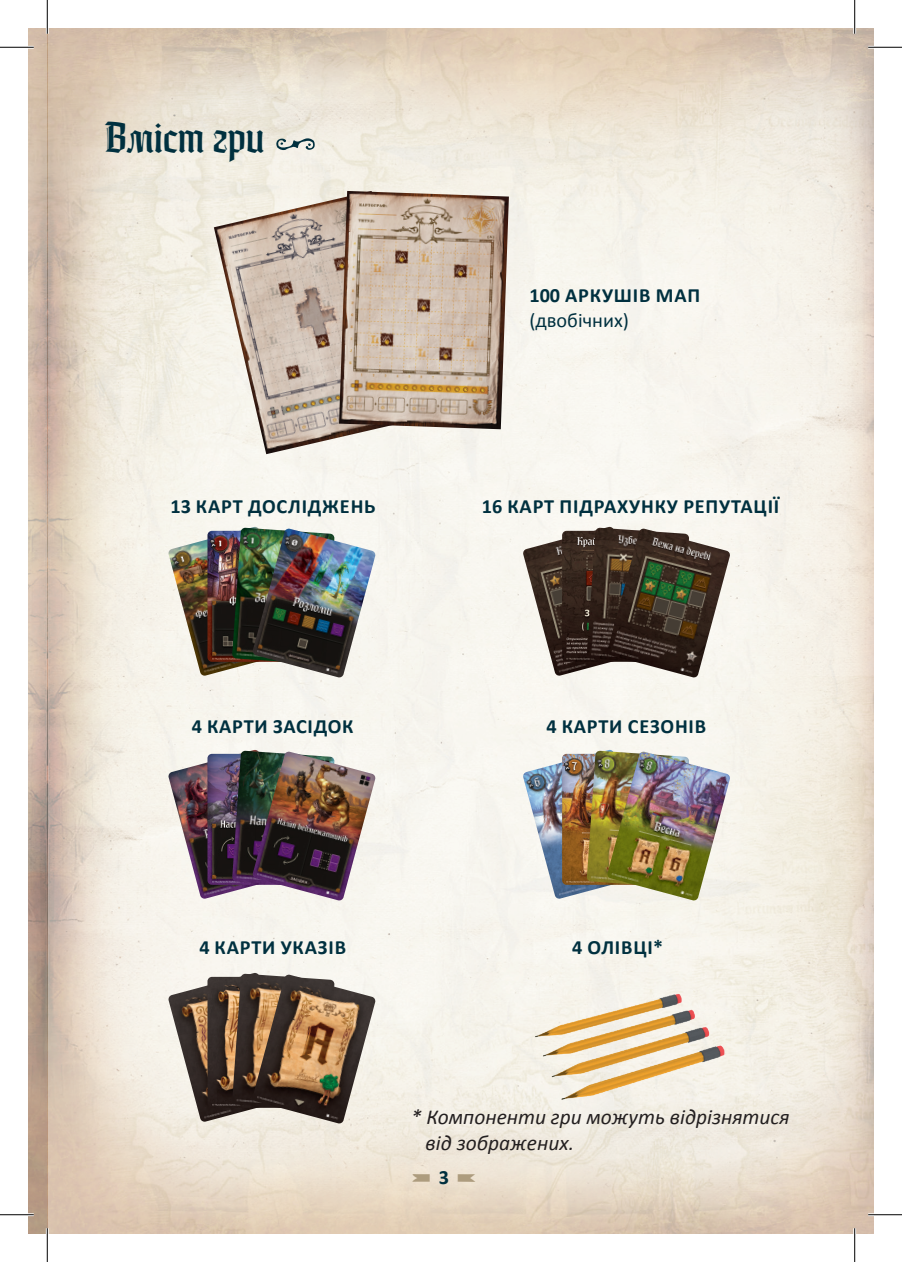
<style>
.page{position:relative;width:902px;height:1262px;background:#fff}
.page>*{position:absolute;margin:0;border:0;box-sizing:border-box;transform-origin:0 0}
.t1{font:40.5px "Moyenage 23";color:#00303f}
.t2{font:italic 21.38px/25.7px "Calibri";color:#231f20}
.t3{font:700 20.25px/24.8px "Calibri";letter-spacing:.04em;color:#00303f}
.t4{font:20.25px "Sheldon Pictures";color:#ad9c7e}
.s1{font-weight:400}
.s2{font-family:"Calibri";font-weight:700;color:#00303f}
</style>
<div class="page">
<img style="left:28px;top:28px;width:845px;height:1206px">
<img style="left:168px;top:750px;width:123px;height:149px">
<img style="left:207px;top:754px;width:25px;height:131px">
<img style="left:232px;top:751px;width:20px;height:136px">
<img style="left:252px;top:751px;width:124px;height:150px">
<img style="left:168px;top:527px;width:123px;height:149px">
<img style="left:207px;top:531px;width:25px;height:131px">
<img style="left:232px;top:528px;width:102px;height:136px">
<img style="left:252px;top:529px;width:124px;height:149px">
<img style="left:522px;top:750px;width:124px;height:149px">
<img style="left:562px;top:754px;width:24px;height:131px">
<img style="left:586px;top:751px;width:20px;height:136px">
<img style="left:606px;top:751px;width:124px;height:150px">
<img style="left:522px;top:527px;width:124px;height:149px">
<img style="left:562px;top:531px;width:24px;height:131px">
<img style="left:586px;top:528px;width:103px;height:136px">
<img style="left:606px;top:529px;width:124px;height:149px">
<img style="left:168px;top:973px;width:123px;height:149px">
<img style="left:207px;top:977px;width:25px;height:131px">
<img style="left:232px;top:974px;width:20px;height:136px">
<img style="left:252px;top:974px;width:124px;height:150px">
<img style="left:214px;top:191px;width:210px;height:263px">
<img style="left:339px;top:191px;width:170px;height:238px">
<img style="left:530px;top:982px;width:201px;height:127px">
<hr style="left:0;top:46px;width:34px;height:3px;background:#fff">
<hr style="left:868px;top:46px;width:33px;height:3px;background:#fff">
<hr style="left:0;top:1213px;width:34px;height:3px;background:#fff">
<hr style="left:868px;top:1213px;width:33px;height:3px;background:#fff">
<hr style="left:46px;top:0;width:3px;height:34px;background:#fff">
<hr style="left:46px;top:1228px;width:3px;height:34px;background:#fff">
<hr style="left:853px;top:0;width:2px;height:34px;background:#fff">
<hr style="left:853px;top:1228px;width:2px;height:34px;background:#fff">
<hr style="left:0;top:47px;width:34px;height:1px;background:#000">
<hr style="left:868px;top:47px;width:33px;height:1px;background:#000">
<hr style="left:0;top:1214px;width:34px;height:1px;background:#000">
<hr style="left:868px;top:1214px;width:33px;height:1px;background:#000">
<hr style="left:47px;top:0;width:1px;height:34px;background:#000">
<hr style="left:47px;top:1228px;width:1px;height:34px;background:#000">
<hr style="left:854px;top:0;width:1px;height:34px;background:#000">
<hr style="left:854px;top:1228px;width:1px;height:34px;background:#000">
<p class="t1" style="left:105px;top:114px;width:213px">Вміст гри ❖</p>
<p class="t3" style="left:529px;top:283px;width:172px">100 АРКУШІВ МАП <span class="s1">(двобічних)</span></p>
<p class="t3" style="left:170px;top:493px;width:206px">13 КАРТ ДОСЛІДЖЕНЬ</p>
<p class="t3" style="left:482px;top:493px;width:299px">16 КАРТ ПІДРАХУНКУ РЕПУТАЦІЇ</p>
<p class="t3" style="left:192px;top:714px;width:163px">4 КАРТИ ЗАСІДОК</p>
<p class="t3" style="left:546px;top:714px;width:161px">4 КАРТИ СЕЗОНІВ</p>
<p class="t3" style="left:199px;top:934px;width:148px">4 КАРТИ УКАЗІВ</p>
<p class="t3" style="left:572px;top:934px;width:93px">4 ОЛІВЦІ*</p>
<p class="t2" style="left:425px;top:1103px;width:365px;text-indent:-14px">* Компоненти гри можуть відрізнятися від зображених.</p>
<p class="t4" style="left:412px;top:1167px;width:65px">- <span class="s2">3</span> ,</p>
</div>
